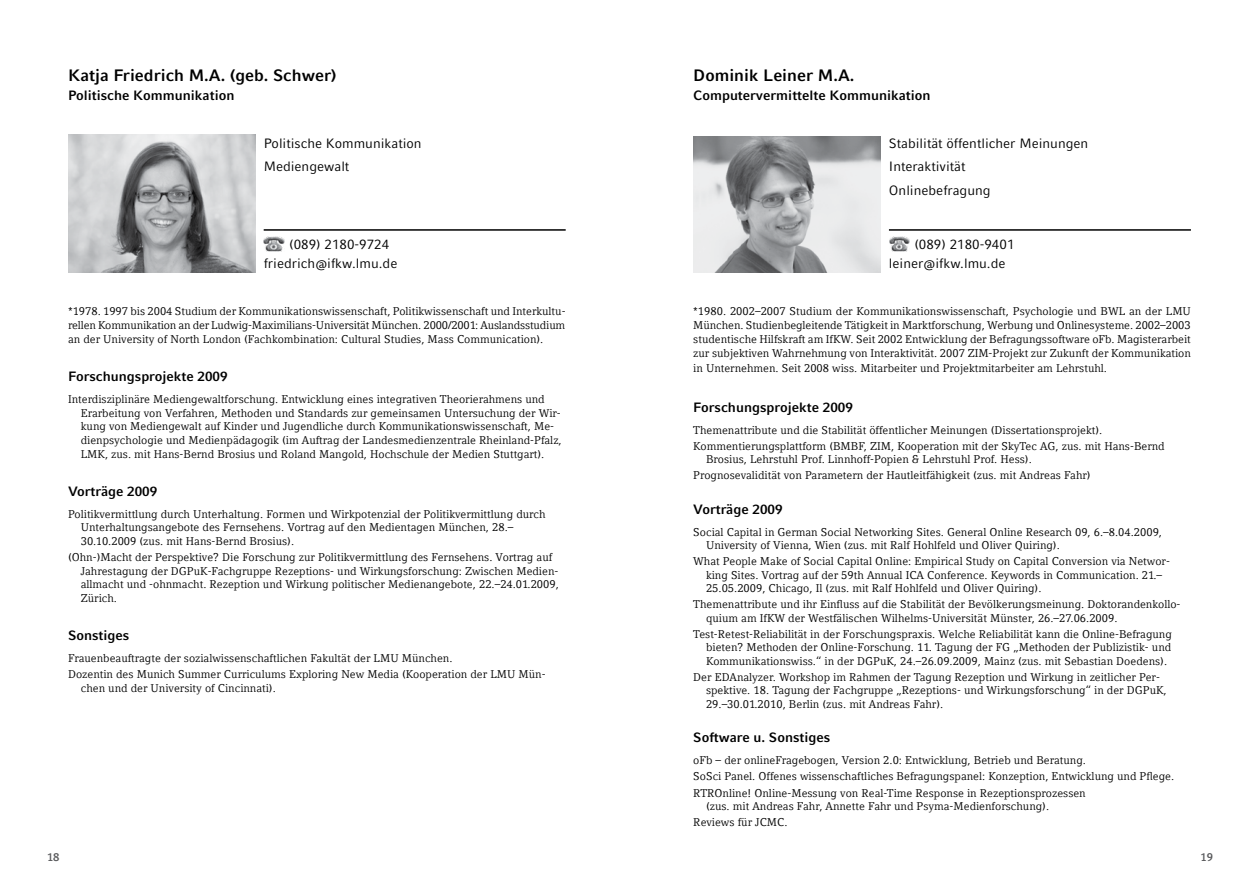
<style>
.page{position:relative;width:1259px;height:893px;background:#fff}
.page>*{position:absolute;margin:0;border:0;box-sizing:border-box;transform-origin:0 0}
.t1{font:700 16.5px "LMU Compatil Fact";color:#000}
.t2{font:13.5px/23.5px "LMU Compatil Fact";color:#000}
.t3{font:700 13.5px "LMU Compatil Fact";color:#000}
.t4{font:11.25px/13.5px "LMU Compatil Letter";color:#000}
.t5{font:700 11.25px "LMU Compatil Letter";color:#58595b}
</style>
<div class="page">
<hr style="left:264px;top:229px;width:302px;height:2px;background:#000">
<img style="left:264px;top:237px;width:20px;height:14px">
<hr style="left:889px;top:229px;width:302px;height:2px;background:#000">
<img style="left:889px;top:237px;width:20px;height:14px">
<img style="left:68px;top:135px;width:187px;height:137px">
<img style="left:693px;top:136px;width:187px;height:136px">
<h1 class="t1" style="left:68px;top:66px;width:270px">Katja Friedrich M.A. (geb. Schwer)</h1>
<p class="t3" style="left:68px;top:88px;width:168px">Politische Kommunikation</p>
<p class="t2" style="left:264px;top:131px;width:159px">Politische Kommunikation<br>Mediengewalt</p>
<p class="t2" style="left:264px;top:236px;width:135px;line-height:18.3px;text-indent:26px">(089) 2180-9724 friedrich@ifkw.lmu.de</p>
<p class="t4" style="left:68px;top:303px;width:499px;line-height:14.2px;text-align:justify">*1978. 1997 bis 2004 Studium der Kommunikationswissenschaft, Politikwissenschaft und Interkultu&shy;rellen Kommunikation an der Ludwig-Maximilians-Universität München. 2000/2001: Auslandsstudium an der University of North London (Fachkombination: Cultural Studies, Mass Communication).</p>
<p class="t3" style="left:68px;top:369px;width:161px">Forschungsprojekte 2009</p>
<p class="t4" style="left:81px;top:393px;width:482px;text-indent:-13px">Interdisziplinäre Mediengewaltforschung. Entwicklung eines integrativen Theorierahmens und Erarbeitung von Verfahren, Methoden und Standards zur gemeinsamen Untersuchung der Wir&shy;kung von Mediengewalt auf Kinder und Jugendliche durch Kommunikationswissenschaft, Me&shy;dienpsychologie und Medienpädagogik (im Auftrag der Landesmedienzentrale Rheinland-Pfalz, LMK, zus. mit Hans-Bernd Brosius und Roland Mangold, Hochschule der Medien Stuttgart).</p>
<p class="t3" style="left:68px;top:483px;width:91px">Vorträge 2009</p>
<p class="t4" style="left:81px;top:507px;width:466px;text-indent:-13px">Politikvermittlung durch Unterhaltung. Formen und Wirkpotenzial der Politikvermittlung durch<br>Unterhaltungsangebote des Fernsehens. Vortrag auf den Medientagen München, 28.–<br>30.10.2009 (zus. mit Hans-Bernd Brosius).</p>
<p class="t4" style="left:81px;top:550px;width:479px;text-indent:-13px">(Ohn-)Macht der Perspektive? Die Forschung zur Politikvermittlung des Fernsehens. Vortrag auf Jahrestagung der DGPuK-Fachgruppe Rezeptions- und Wirkungsforschung: Zwischen Medien&shy;allmacht und -ohnmacht. Rezeption und Wirkung politischer Medienangebote, 22.–24.01.2009, Zürich.</p>
<p class="t3" style="left:68px;top:627px;width:63px">Sonstiges</p>
<p class="t4" style="left:68px;top:650px;width:479px;line-height:16px">Frauenbeauftragte der sozialwissenschaftlichen Fakultät der LMU München.<br>Dozentin des Munich Summer Curriculums Exploring New Media (Kooperation der LMU Mün-</p>
<p class="t4" style="left:81px;top:681px;width:196px">chen und der University of Cincinnati).</p>
<h1 class="t1" style="left:693px;top:66px;width:163px">Dominik Leiner M.A.</h1>
<p class="t3" style="left:693px;top:88px;width:239px">Computervermittelte Kommunikation</p>
<p class="t2" style="left:889px;top:131px;width:201px">Stabilität öffentlicher Meinungen<br>Interaktivität<br>Onlinebefragung</p>
<p class="t2" style="left:889px;top:236px;width:127px;line-height:18.3px;text-indent:26px">(089) 2180-9401 leiner@ifkw.lmu.de</p>
<p class="t4" style="left:693px;top:303px;width:499px;line-height:14.2px;text-align:justify">*1980. 2002–2007 Studium der Kommunikationswissenschaft, Psychologie und BWL an der LMU München. Studienbegleitende Tätigkeit in Marktforschung, Werbung und Onlinesysteme. 2002–2003 studentische Hilfskraft am IfKW. Seit 2002 Entwicklung der Befragungssoftware oFb. Magisterarbeit zur subjektiven Wahrnehmung von Interaktivität. 2007 ZIM-Projekt zur Zukunft der Kommunikation in Unternehmen. Seit 2008 wiss. Mitarbeiter und Projektmitarbeiter am Lehrstuhl.</p>
<p class="t3" style="left:693px;top:399px;width:161px">Forschungsprojekte 2009</p>
<p class="t4" style="left:693px;top:422px;width:473px;line-height:16px">Themenattribute und die Stabilität öffentlicher Meinungen (Dissertationsprojekt).<br>Kommentierungsplattform (BMBF, ZIM, Kooperation mit der SkyTec AG, zus. mit Hans-Bernd</p>
<p class="t4" style="left:693px;top:451px;width:399px;line-height:16px;text-indent:13px">Brosius, Lehrstuhl Prof. Linnhoff-Popien &amp; Lehrstuhl Prof. Hess).<br>Prognosevalidität von Parametern der Hautleitfähigkeit (zus. mit Andreas Fahr)</p>
<p class="t3" style="left:693px;top:501px;width:91px">Vorträge 2009</p>
<p class="t4" style="left:706px;top:525px;width:457px;text-indent:-13px">Social Capital in German Social Networking Sites. General Online Research 09, 6.–8.04.2009,<br>University of Vienna, Wien (zus. mit Ralf Hohlfeld und Oliver Quiring).</p>
<p class="t4" style="left:706px;top:554px;width:465px;text-indent:-13px">What People Make of Social Capital Online: Empirical Study on Capital Conversion via Networ&shy;king Sites. Vortrag auf der 59th Annual ICA Conference. Keywords in Communication. 21.–<br>25.05.2009, Chicago, Il (zus. mit Ralf Hohlfeld und Oliver Quiring).</p>
<p class="t4" style="left:706px;top:597px;width:476px;text-indent:-13px">Themenattribute und ihr Einfluss auf die Stabilität der Bevölkerungsmeinung. Doktorandenkollo&shy;quium am IfKW der Westfälischen Wilhelms-Universität Münster, 26.–27.06.2009.</p>
<p class="t4" style="left:706px;top:627px;width:467px;text-align:justify;text-indent:-13px">Test-Retest-Reliabilität in der Forschungspraxis. Welche Reliabilität kann die Online-Befragung bieten? Methoden der Online-Forschung. 11. Tagung der FG „Methoden der Publizistik- und Kommunikationswiss.“ in der DGPuK, 24.–26.09.2009, Mainz (zus. mit Sebastian Doedens).</p>
<p class="t4" style="left:706px;top:670px;width:462px;text-indent:-13px">Der EDAnalyzer. Workshop im Rahmen der Tagung Rezeption und Wirkung in zeitlicher Per&shy;spektive. 18. Tagung der Fachgruppe „Rezeptions- und Wirkungsforschung“ in der DGPuK,<br>29.–30.01.2010, Berlin (zus. mit Andreas Fahr).</p>
<p class="t3" style="left:693px;top:729px;width:138px">Software u. Sonstiges</p>
<p class="t4" style="left:693px;top:752px;width:482px;line-height:16.5px">oFb – der onlineFragebogen, Version 2.0: Entwicklung, Betrieb und Beratung.<br>SoSci Panel. Offenes wissenschaftliches Befragungspanel: Konzeption, Entwicklung und Pflege.<br>RTROnline! Online-Messung von Real-Time Response in Rezeptionsprozessen</p>
<p class="t4" style="left:693px;top:798px;width:357px;line-height:16px;text-indent:13px">(zus. mit Andreas Fahr, Annette Fahr und Psyma-Medienforschung).<br>Reviews für JCMC.</p>
<p class="t5" style="left:47px;top:850px;width:7px">18</p>
<p class="t5" style="left:1200px;top:850px;width:7px">19</p>
</div>
